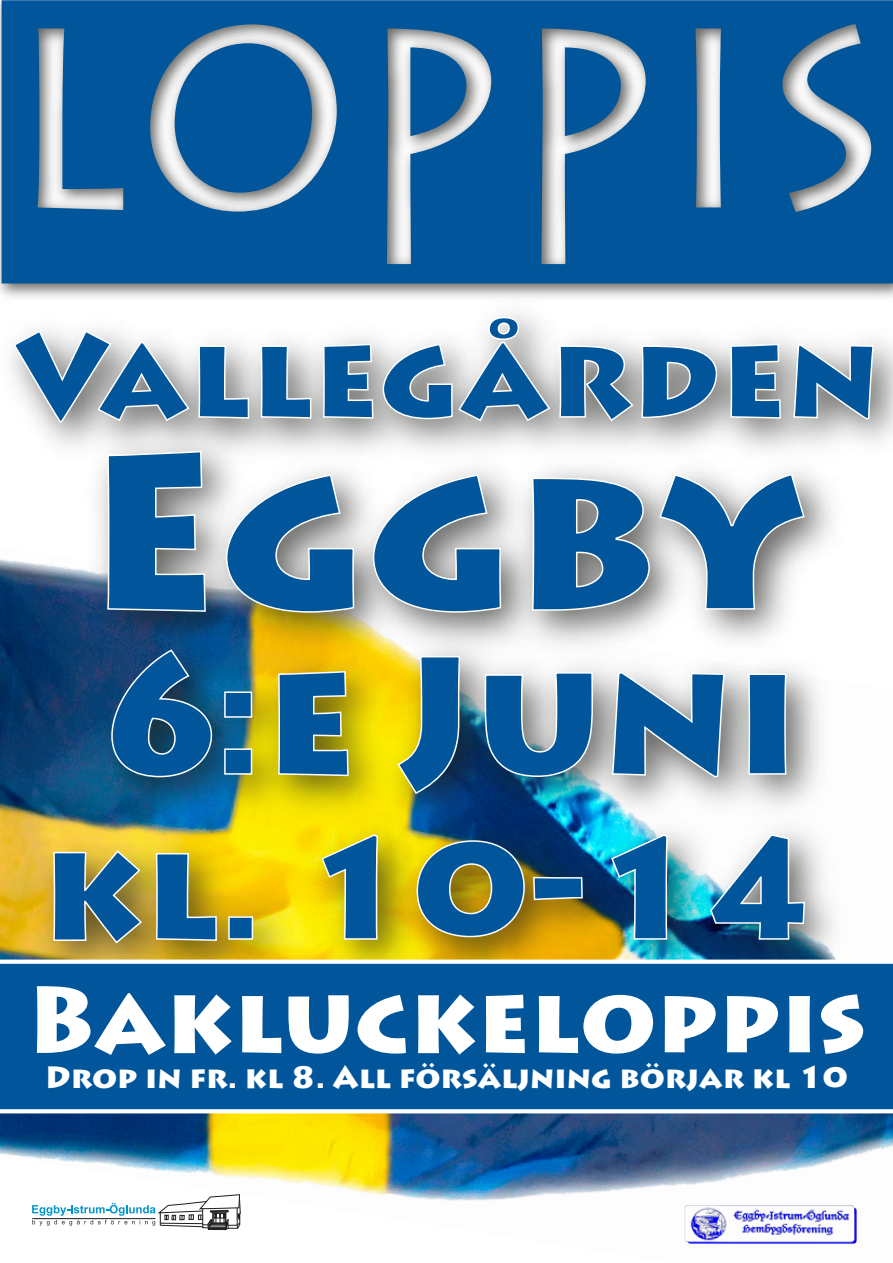
<style>
.page{position:relative;width:893px;height:1263px;background:#fff}
.page>*{position:absolute;margin:0;border:0;box-sizing:border-box;transform-origin:0 0}
.t1{font:900 216px "Lithos Pro";color:#00559b}
.t2{font:900 165px "Lithos Pro";color:#00559b}
.t3{font:900 141px "Lithos Pro";color:#00559b}
.t4{font:900 117px "Lithos Pro";color:#00559b}
.t5{font:900 93.15px "Lithos Pro";color:#fff}
.t6{font:900 30.45px "Lithos Pro";color:#fff}
</style>
<div class="page">
<img style="left:0;top:1113px;width:893px;height:131px">
<svg style="left:32px;top:1194px;width:209px;height:50px"></svg>
<hr style="left:32px;top:1218px;width:123px;height:1px;background:#1d1d1b">
<svg style="left:2px;top:0;width:891px;height:283px;background:#256aa4"></svg>
<img style="left:0;top:284px;width:893px;height:675px">
<svg style="left:12px;top:329px;width:179px;height:94px"></svg>
<svg style="left:197px;top:345px;width:53px;height:74px;background:#c4c4c4"></svg>
<svg style="left:260px;top:345px;width:52px;height:74px;background:#c5c5c4"></svg>
<svg style="left:322px;top:343px;width:52px;height:76px;background:#bbb"></svg>
<svg style="left:382px;top:316px;width:169px;height:106px"></svg>
<svg style="left:558px;top:344px;width:77px;height:78px;background:#b8b8b7"></svg>
<svg style="left:641px;top:345px;width:77px;height:74px;background:#b5b5b5"></svg>
<svg style="left:730px;top:343px;width:52px;height:76px;background:#b8b8b7"></svg>
<svg style="left:792px;top:343px;width:83px;height:77px;background:#bdbdbd"></svg>
<svg style="left:106px;top:450px;width:101px;height:162px;background:#95989b"></svg>
<svg style="left:225px;top:473px;width:130px;height:140px"></svg>
<svg style="left:372px;top:473px;width:130px;height:140px"></svg>
<svg style="left:531px;top:477px;width:120px;height:134px;background:#9e9e9d"></svg>
<svg style="left:658px;top:473px;width:148px;height:137px"></svg>
<svg style="left:111px;top:648px;width:101px;height:130px;background:#1e4c6e"></svg>
<svg style="left:223px;top:691px;width:30px;height:84px;background:#487f8b"></svg>
<svg style="left:277px;top:670px;width:72px;height:107px;background:#ac9d20"></svg>
<img style="left:396px;top:655px;width:65px;height:140px">
<img style="left:484px;top:671px;width:110px;height:107px">
<svg style="left:611px;top:671px;width:115px;height:107px;background:#b1b1b1"></svg>
<svg style="left:747px;top:673px;width:40px;height:102px;background:#b2b2b1"></svg>
<svg style="left:52px;top:849px;width:91px;height:95px;background:#af9543"></svg>
<svg style="left:155px;top:852px;width:63px;height:90px;background:#ba9f28"></svg>
<div style="left:228px;top:916px;width:25px;height:24px;border:2px solid #fff"></div>
<svg style="left:320px;top:833px;width:59px;height:107px;background:#cbbd19"></svg>
<img style="left:416px;top:839px;width:110px;height:99px">
<svg style="left:532px;top:876px;width:52px;height:25px"></svg>
<img style="left:610px;top:833px;width:58px;height:107px">
<img style="left:709px;top:833px;width:97px;height:107px">
<img style="left:685px;top:1205px;width:172px;height:38px">
<div style="left:0;top:959px;width:893px;height:151px;background:#00559b"></div>
<h3 class="t4" style="left:14px;top:303px;width:868px">Vallegården</h3>
<h1 class="t1" style="left:85px;top:399px;width:725px">Eggby</h1>
<h2 class="t2" style="left:94px;top:613px;width:708px">6 :e Juni</h2>
<h3 class="t3" style="left:41px;top:802px;width:778px">kl. 10-14</h3>
<h3 class="t5" style="left:27px;top:962px;width:840px">Bakluckeloppis</h3>
<p class="t6" style="left:45px;top:1058px;width:804px">Drop in fr. kl 8. All försäljning börjar kl 10</p>
</div>
